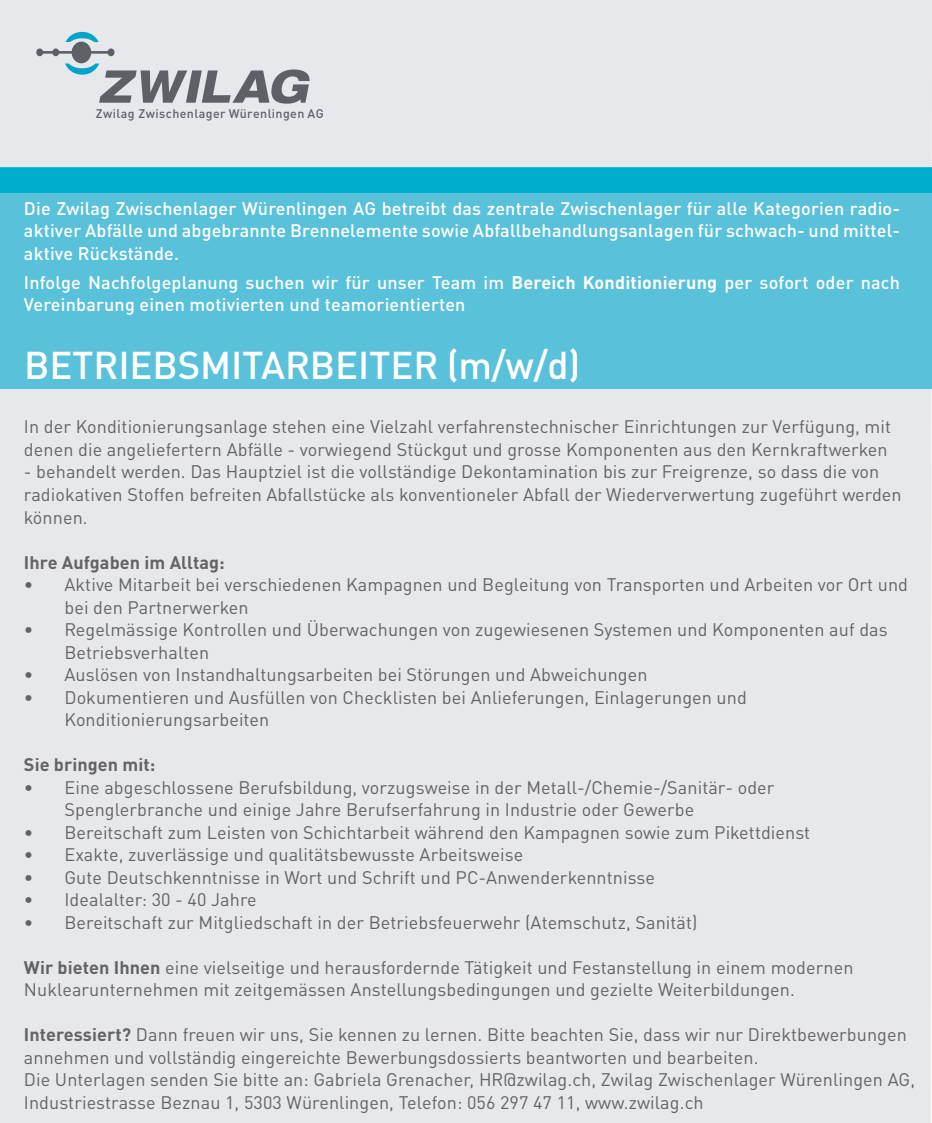
<style>
.page{position:relative;width:932px;height:1123px;background:#fff}
.page>*{position:absolute;margin:0;border:0;box-sizing:border-box;transform-origin:0 0}
.t1{font:500 38.25px "DINOT";letter-spacing:-.005em;color:#fff}
.t2{font:18px/22.5px "DINOT";letter-spacing:.005em;color:#636366}
.t3{font:500 18px/22.5px "DINOT";letter-spacing:.01em;color:#fff;text-align:justify}
.t4{font:700 18px "DINOT";letter-spacing:.005em;color:#636366}
.t5{font:500 12.38px "DINOT";letter-spacing:.03em;color:#5d6067}
.s1{font-weight:700}
</style>
<div class="page">
<div style="left:0;top:0;width:931px;height:1123px;background:#e7e8eb"></div>
<svg style="left:36px;top:32px;width:273px;height:72px;background:#c4c8cd"></svg>
<div style="left:0;top:167px;width:931px;height:222px;background:#5ac1db"></div>
<div style="left:0;top:167px;width:931px;height:26px;background:#00adce"></div>
<p class="t5" style="left:96px;top:106px;width:229px">Zwilag Zwischenlager Würenlingen AG</p>
<p class="t3" style="left:24px;top:196px;width:877px">Die Zwilag Zwischenlager Würenlingen AG betreibt das zentrale Zwischenlager für alle Kategorien radio&shy;aktiver Abfälle und abgebrannte Brennelemente sowie Abfallbehandlungsanlagen für schwach- und mittel&shy;aktive Rückstände.</p>
<p class="t3" style="left:24px;top:270px;width:877px">Infolge Nachfolgeplanung suchen wir für unser Team im <span class="s1">Bereich Konditionierung</span> per sofort oder nach<br>Vereinbarung einen motivierten und teamorientierten</p>
<h1 class="t1" style="left:24px;top:341px;width:557px">BETRIEBSMITARBEITER (m/w/d)</h1>
<p class="t2" style="left:24px;top:415px;width:868px">In der Konditionierungsanlage stehen eine Vielzahl verfahrenstechnischer Einrichtungen zur Verfügung, mit denen die angeliefertern Abfälle - vorwiegend Stückgut und grosse Komponenten aus den Kernkraftwerken</p>
<p class="t2" style="left:24px;top:460px;width:879px">- behandelt werden. Das Hauptziel ist die vollständige Dekontamination bis zur Freigrenze, so dass die von radiokativen Stoffen befreiten Abfallstücke als konventioneler Abfall der Wiederverwertung zugeführt werden können.</p>
<p class="t4" style="left:24px;top:550px;width:202px">Ihre Aufgaben im Alltag:</p>
<p class="t2" style="left:64px;top:573px;width:844px;text-indent:-40px">• Aktive Mitarbeit bei verschiedenen Kampagnen und Begleitung von Transporten und Arbeiten vor Ort und bei den Partnerwerken</p>
<p class="t2" style="left:64px;top:618px;width:824px;text-indent:-40px">• Regelmässige Kontrollen und Überwachungen von zugewiesenen Systemen und Komponenten auf das<br>Betriebsverhalten</p>
<p class="t2" style="left:24px;top:663px;width:625px">• Auslösen von Instandhaltungsarbeiten bei Störungen und Abweichungen</p>
<p class="t2" style="left:64px;top:685px;width:683px;text-indent:-40px">• Dokumentieren und Ausfüllen von Checklisten bei Anlieferungen, Einlagerungen und<br>Konditionierungsarbeiten</p>
<p class="t4" style="left:24px;top:753px;width:133px">Sie bringen mit:</p>
<p class="t2" style="left:64px;top:775px;width:711px;text-indent:-40px">• Eine abgeschlossene Berufsbildung, vorzugsweise in der Metall-/Chemie-/Sanitär- oder<br>Spenglerbranche und einige Jahre Berufserfahrung in Industrie oder Gewerbe</p>
<p class="t2" style="left:24px;top:820px;width:787px">• Bereitschaft zum Leisten von Schichtarbeit während den Kampagnen sowie zum Pikettdienst</p>
<p class="t2" style="left:24px;top:843px;width:500px">• Exakte, zuverlässige und qualitätsbewusste Arbeitsweise</p>
<p class="t2" style="left:24px;top:865px;width:632px">• Gute Deutschkenntnisse in Wort und Schrift und PC-Anwenderkenntnisse</p>
<p class="t2" style="left:24px;top:888px;width:234px">• Idealalter: 30 - 40 Jahre</p>
<p class="t2" style="left:24px;top:910px;width:675px">• Bereitschaft zur Mitgliedschaft in der Betriebsfeuerwehr (Atemschutz, Sanität)</p>
<p class="t2" style="left:24px;top:955px;width:830px"><span class="s1">Wir bieten Ihnen</span> eine vielseitige und herausfordernde Tätigkeit und Festanstellung in einem modernen<br>Nuklearunternehmen mit zeitgemässen Anstellungsbedingungen und gezielte Weiterbildungen.</p>
<p class="t2" style="left:24px;top:1023px;width:892px"><span class="s1">Interessiert?</span> Dann freuen wir uns, Sie kennen zu lernen. Bitte beachten Sie, dass wir nur Direktbewerbungen annehmen und vollständig eingereichte Bewerbungsdossierts beantworten und bearbeiten.<br>Die Unterlagen senden Sie bitte an: Gabriela Grenacher, HR@zwilag.ch, Zwilag Zwischenlager Würenlingen AG, Industriestrasse Beznau 1, 5303 Würenlingen, Telefon: 056 297 47 11, www.zwilag.ch</p>
</div>
